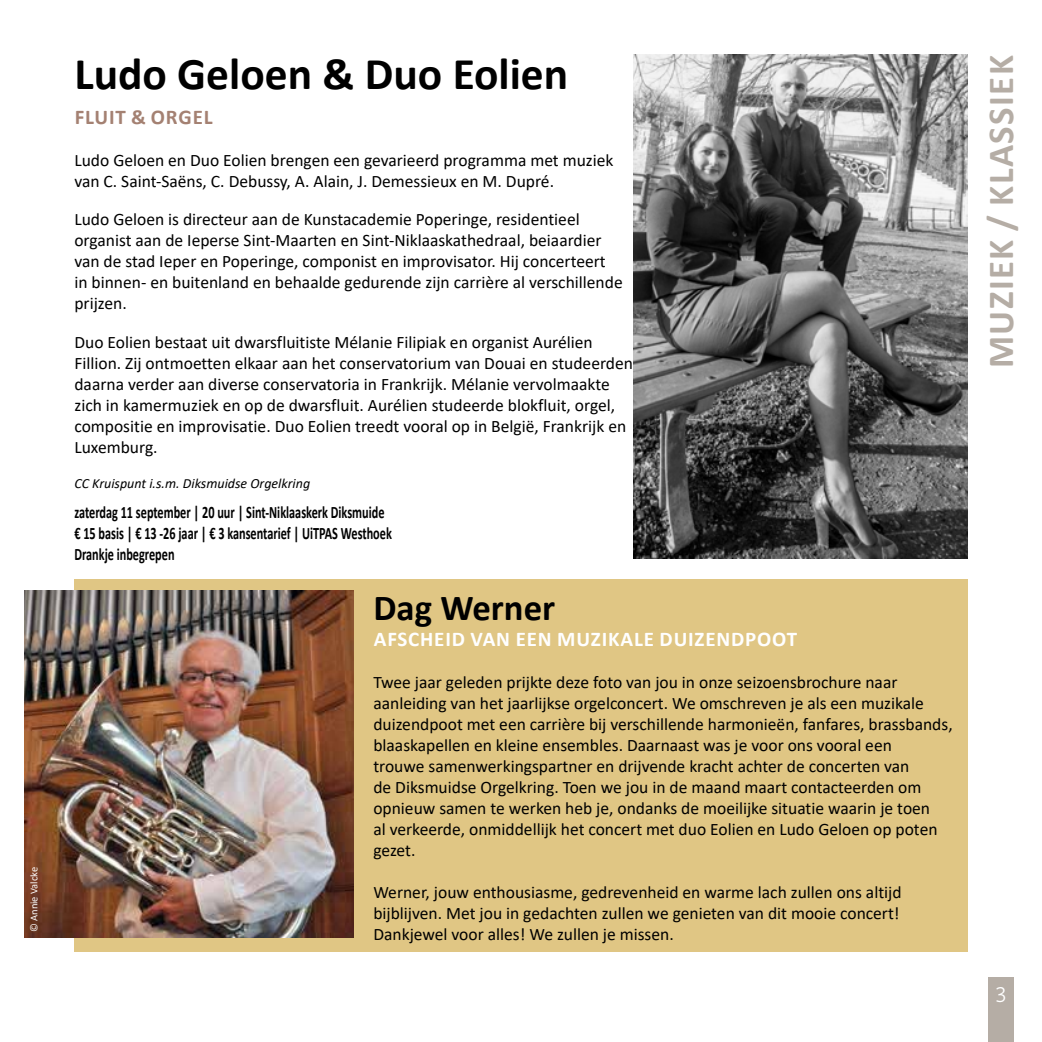
<style>
.page{position:relative;width:1042px;height:1042px;background:#fff}
.page>*{position:absolute;margin:0;border:0;box-sizing:border-box;transform-origin:0 0}
.t1{font:700 45.5px "Calibri";color:#000}
.t2{font:700 36.75px "Calibri";letter-spacing:.04em;color:#b5ada5}
.t3{font:700 36.75px "Calibri";color:#000}
.t4{font:22.75px "Freight Sans Pro";color:#fff}
.t5{font:700 21px "Calibri";letter-spacing:.04em;color:#fff}
.t6{font:700 21px "Calibri";letter-spacing:.04em;color:#a48172}
.t7{font:17.5px/21px "Calibri";color:#000}
.t8{font:700 17.5px/21px "Calibri";color:#000;scale:.7 1}
.t9{font:italic 14px "Calibri";color:#000}
.t10{font:10.5px "Calibri";color:#fff}
</style>
<div class="page">
<div style="left:988px;top:977px;width:25px;height:65px;background:#b5ada5"></div>
<div style="left:74px;top:579px;width:893px;height:373px;background:#e0c684"></div>
<img style="left:633px;top:55px;width:334px;height:503px">
<img style="left:25px;top:590px;width:328px;height:347px">
<p class="t10" style="left:27px;top:932px;width:67px;rotate:-90deg">© Annie Valcke</p>
<h1 class="t1" style="left:74px;top:41px;width:495px">Ludo Geloen &amp; Duo Eolien</h1>
<p class="t6" style="left:75px;top:102px;width:139px">FLUIT &amp; ORGEL</p>
<p class="t7" style="left:74px;top:149px;width:540px">Ludo Geloen en Duo Eolien brengen een gevarieerd programma met muziek van C. Saint-Saëns, C. Debussy, A. Alain, J. Demessieux en M. Dupré.</p>
<p class="t7" style="left:74px;top:208px;width:550px">Ludo Geloen is directeur aan de Kunstacademie Poperinge, residentieel organist aan de Ieperse Sint-Maarten en Sint-Niklaaskathedraal, beiaardier van de stad Ieper en Poperinge, componist en improvisator. Hij concerteert in binnen- en buitenland en behaalde gedurende zijn carrière al verschillende prijzen.</p>
<p class="t7" style="left:74px;top:331px;width:560px">Duo Eolien bestaat uit dwarsfluitiste Mélanie Filipiak en organist Aurélien Fillion. Zij ontmoetten elkaar aan het conservatorium van Douai en studeerden daarna verder aan diverse conservatoria in Frankrijk. Mélanie vervolmaakte zich in kamermuziek en op de dwarsfluit. Aurélien studeerde blokfluit, orgel, compositie en improvisatie. Duo Eolien treedt vooral op in België, Frankrijk en Luxemburg.</p>
<p class="t9" style="left:74px;top:473px;width:237px">CC Kruispunt i.s.m. Diksmuidse Orgelkring</p>
<p class="t8" style="left:74px;top:501px;width:455px">zaterdag 11 september | 20 uur | Sint-Niklaaskerk Diksmuide € 15 basis | € 13 -26 jaar | € 3 kansentarief | UiTPAS Westhoek<br>Drankje inbegrepen</p>
<h2 class="t3" style="left:373px;top:581px;width:183px">Dag Werner</h2>
<p class="t5" style="left:374px;top:624px;width:425px">AFSCHEID VAN EEN MUZIKALE DUIZENDPOOT</p>
<p class="t7" style="left:373px;top:671px;width:581px">Twee jaar geleden prijkte deze foto van jou in onze seizoensbrochure naar aanleiding van het jaarlijkse orgelconcert. We omschreven je als een muzikale duizendpoot met een carrière bij verschillende harmonieën, fanfares, brassbands, blaaskapellen en kleine ensembles. Daarnaast was je voor ons vooral een<br>trouwe samenwerkingspartner en drijvende kracht achter de concerten van<br>de Diksmuidse Orgelkring. Toen we jou in de maand maart contacteerden om opnieuw samen te werken heb je, ondanks de moeilijke situatie waarin je toen<br>al verkeerde, onmiddellijk het concert met duo Eolien en Ludo Geloen op poten gezet.</p>
<p class="t7" style="left:373px;top:881px;width:530px;text-align:justify">Werner, jouw enthousiasme, gedrevenheid en warme lach zullen ons altijd bijblijven. Met jou in gedachten zullen we genieten van dit mooie concert!<br>Dankjewel voor alles! We zullen je missen.</p>
<h2 class="t2" style="left:975px;top:368px;width:315px;rotate:-90deg">MUZIEK / KLASSIEK</h2>
<h3 class="t4" style="left:996px;top:975px;width:11px">3</h3>
</div>
